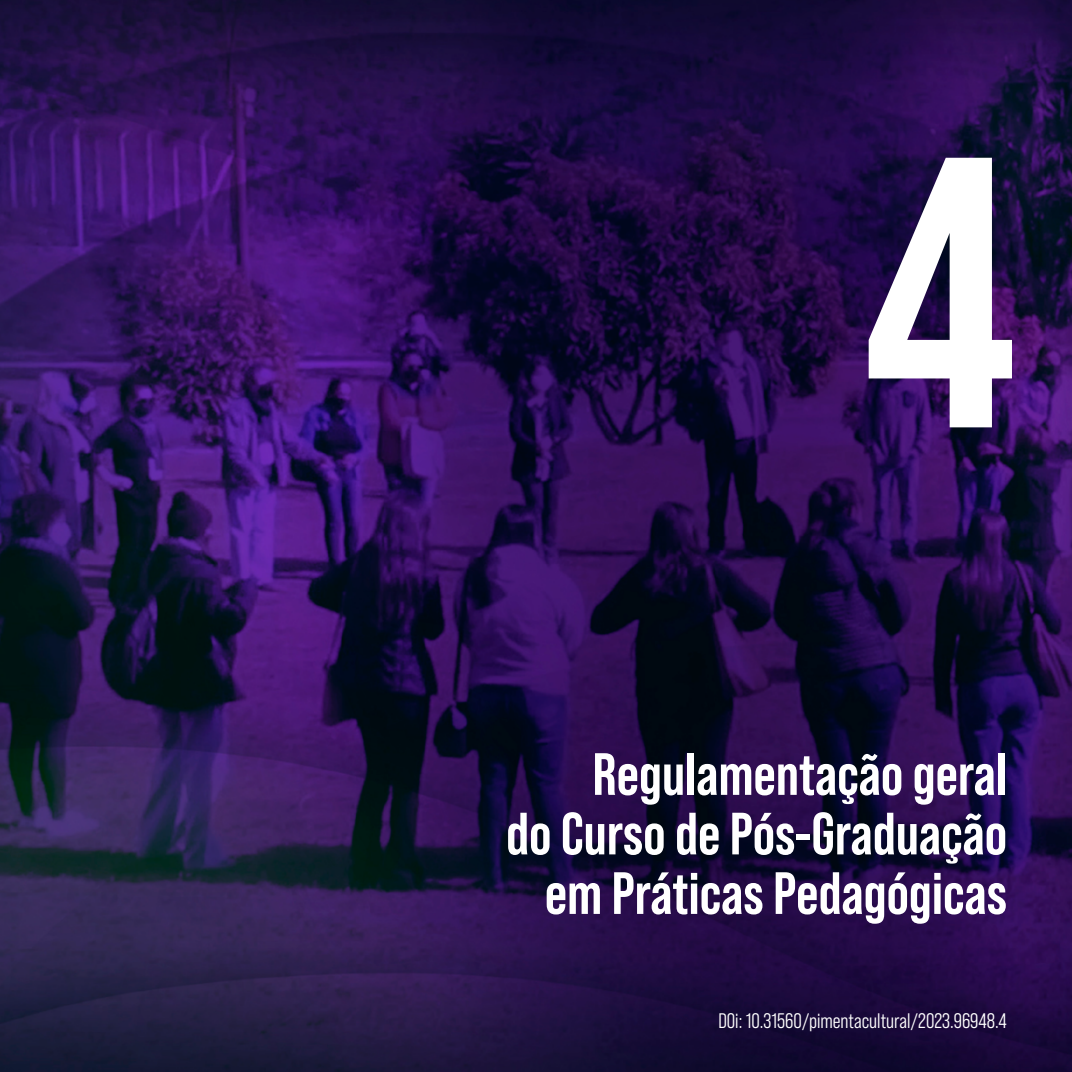
<style>
.page{position:relative;width:1072px;height:1072px;background:#fff}
.page>*{position:absolute;margin:0;border:0;box-sizing:border-box;transform-origin:0 0}
.CapaCap_-numero{font:700 385px "Bebas Neue Pro";color:#fff}
.CapaCap_-_Título{font:700 59.5px/59.5px "Bebas Neue Pro";color:#fff;text-align:right}
.CapaCap_-_DOI{font:21px "Bebas Neue Pro Middle";color:#fff}
</style>
<div class="page">
<img style="left:0;top:0;width:1071px;height:1071px">
<p class="CapaCap_-numero" style="left:863px;top:73px;width:155px">4</p>
<p class="CapaCap_-_Título" style="left:506px;top:743px;width:502px">Regulamentação geral<br>do Curso de Pós-Graduação em Práticas Pedagógicas</p>
<p class="CapaCap_-_DOI" style="left:718px;top:1009px;width:290px">DOi: 10.31560/pimentacultural/2023.96948.4</p>
</div>
